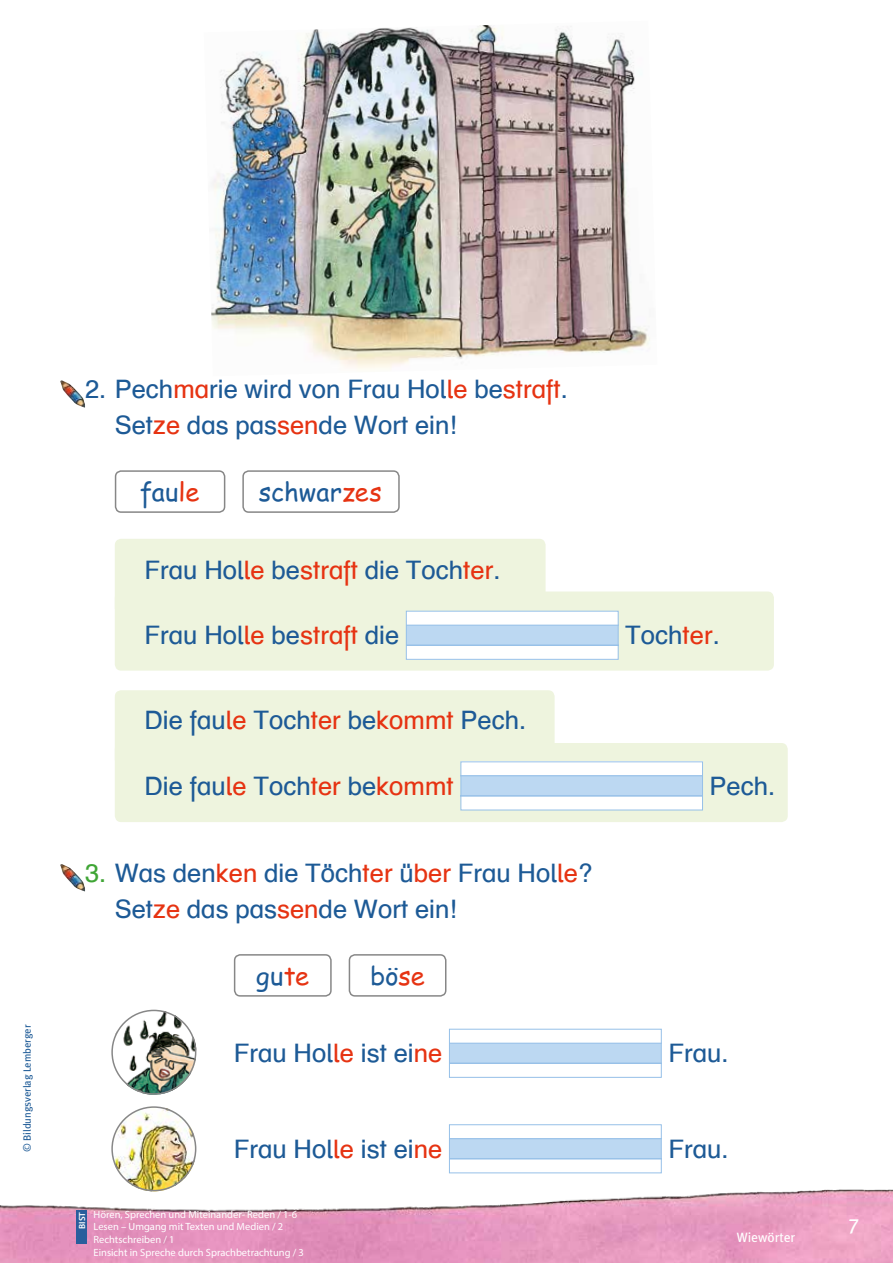
<style>
.page{position:relative;width:893px;height:1263px;background:#fff}
.page>*{position:absolute;margin:0;border:0;box-sizing:border-box;transform-origin:0 0}
.t1{font:25.5px/36px "Schulbuch Nord OE Roman";color:#1d5a96}
.t2{font:25.5px "Comic Sans MS";color:#1d5a96}
.t3{font:21px "Meta Book Expert";color:#fff}
.t4{font:13.5px "Meta";color:#fff}
.t5{font:10.5px/12.6px "Myriad Pro";color:#fff}
.t6{font:10.5px "Meta";letter-spacing:-.005em;color:#1d5a96}
.t7{font:600 9px "Myriad Pro";color:#fff}
.s1{color:#e63312}
.s2{color:#3fa535}
</style>
<div class="page">
<img style="left:211px;top:25px;width:439px;height:345px">
<img style="left:0;top:1189px;width:893px;height:74px">
<div style="left:115px;top:591px;width:659px;height:80px;background:#eef4de;border-radius:6px"></div>
<div style="left:115px;top:539px;width:431px;height:75px;background:#eef4de;border-radius:6px"></div>
<div style="left:115px;top:743px;width:673px;height:79px;background:#eef4de;border-radius:6px"></div>
<div style="left:115px;top:690px;width:440px;height:76px;background:#eef4de;border-radius:6px"></div>
<div style="left:115px;top:470px;width:110px;height:43px;border:2px solid #878787;border-radius:6px"></div>
<div style="left:242px;top:470px;width:158px;height:43px;border:2px solid #878787;border-radius:6px"></div>
<div style="left:406px;top:611px;width:212px;height:48px;background:#fff"></div>
<div style="left:406px;top:625px;width:212px;height:20px;background:#bcd8f2"></div>
<hr style="left:406px;top:625px;width:212px;height:1px;background:#96c0e8">
<hr style="left:406px;top:645px;width:212px;height:1px;background:#96c0e8">
<div style="left:406px;top:611px;width:213px;height:49px;border:1px solid #96c0e8"></div>
<div style="left:461px;top:762px;width:241px;height:48px;background:#fff"></div>
<div style="left:461px;top:776px;width:241px;height:20px;background:#bcd8f2"></div>
<hr style="left:461px;top:775px;width:241px;height:1px;background:#96c0e8">
<hr style="left:461px;top:795px;width:241px;height:1px;background:#96c0e8">
<div style="left:460px;top:761px;width:243px;height:49px;border:1px solid #96c0e8"></div>
<div style="left:234px;top:954px;width:98px;height:43px;border:2px solid #878787;border-radius:6px"></div>
<div style="left:349px;top:954px;width:97px;height:43px;border:2px solid #878787;border-radius:6px"></div>
<div style="left:449px;top:1043px;width:212px;height:20px;background:#bcd8f2"></div>
<hr style="left:449px;top:1043px;width:212px;height:1px;background:#96c0e8">
<hr style="left:449px;top:1063px;width:212px;height:1px;background:#96c0e8">
<div style="left:449px;top:1029px;width:213px;height:49px;border:1px solid #96c0e8"></div>
<div style="left:449px;top:1139px;width:212px;height:20px;background:#bcd8f2"></div>
<hr style="left:449px;top:1138px;width:212px;height:1px;background:#96c0e8">
<hr style="left:449px;top:1158px;width:212px;height:1px;background:#96c0e8">
<div style="left:449px;top:1124px;width:213px;height:49px;border:1px solid #96c0e8"></div>
<img style="left:60px;top:380px;width:25px;height:28px">
<img style="left:60px;top:864px;width:25px;height:27px">
<img style="left:111px;top:1010px;width:85px;height:85px;border-radius:43px">
<div style="left:111px;top:1010px;width:85px;height:85px;border:2px solid #878787;border-radius:50%"></div>
<img style="left:111px;top:1106px;width:85px;height:85px;border-radius:43px">
<div style="left:111px;top:1106px;width:85px;height:85px;border:2px solid #878787;border-radius:50%"></div>
<div style="left:77px;top:1210px;width:10px;height:33px;background:#295e9c"></div>
<p class="t6" style="left:21px;top:1152px;width:129px;rotate:-90deg">© Bildungsverlag Lemberger</p>
<p class="t1" style="left:115px;top:371px;width:455px;text-indent:-30px">2. Pech<span class="s1">ma</span>rie wird von Frau Hol<span class="s1">le</span> be<span class="s1">straft</span>.<br>Set<span class="s1">ze</span> das pas<span class="s1">sen</span>de Wort ein!</p>
<p class="t2" style="left:140px;top:473px;width:61px">fau<span class="s1">le</span></p>
<p class="t2" style="left:259px;top:473px;width:124px">schwar<span class="s1">zes</span></p>
<p class="t1" style="left:145px;top:551px;width:357px">Frau Hol<span class="s1">le</span> be<span class="s1">straft</span> die Toch<span class="s1">ter</span>.</p>
<p class="t1" style="left:145px;top:617px;width:256px">Frau Hol<span class="s1">le</span> be<span class="s1">straft</span> die</p>
<p class="t1" style="left:625px;top:617px;width:96px">Toch<span class="s1">ter</span>.</p>
<p class="t1" style="left:145px;top:702px;width:383px">Die fau<span class="s1">le</span> Toch<span class="s1">ter</span> be<span class="s1">kommt</span> Pech.</p>
<p class="t1" style="left:145px;top:768px;width:311px">Die fau<span class="s1">le</span> Toch<span class="s1">ter</span> be<span class="s1">kommt</span></p>
<p class="t1" style="left:710px;top:768px;width:67px">Pech.</p>
<p class="t1" style="left:115px;top:855px;width:479px;text-indent:-30px"><span class="s2">3.</span> Was den<span class="s1">ken</span> die Töch<span class="s1">ter</span> ü<span class="s1">ber</span> Frau Hol<span class="s1">le</span>?<br>Set<span class="s1">ze</span> das pas<span class="s1">sen</span>de Wort ein!</p>
<p class="t2" style="left:256px;top:957px;width:54px">gu<span class="s1">te</span></p>
<p class="t2" style="left:370px;top:957px;width:56px">bö<span class="s1">se</span></p>
<p class="t1" style="left:234px;top:1035px;width:210px">Frau Hol<span class="s1">le</span> ist ei<span class="s1">ne</span></p>
<p class="t1" style="left:668px;top:1035px;width:62px">Frau.</p>
<p class="t1" style="left:234px;top:1131px;width:210px">Frau Hol<span class="s1">le</span> ist ei<span class="s1">ne</span></p>
<p class="t1" style="left:668px;top:1131px;width:62px">Frau.</p>
<p class="t7" style="left:76px;top:1229px;width:18px;rotate:-90deg">BIST</p>
<p class="t5" style="left:94px;top:1208px;width:212px">Hören, Sprechen und Miteinander- Reden / 1-6<br>Lesen – Umgang mit Texten und Medien / 2<br>Rechtschreiben / 1<br>Einsicht in Spreche durch Sprachbetrachtung / 3</p>
<p class="t4" style="left:737px;top:1229px;width:60px">Wiewörter</p>
<p class="t3" style="left:848px;top:1213px;width:12px">7</p>
</div>
